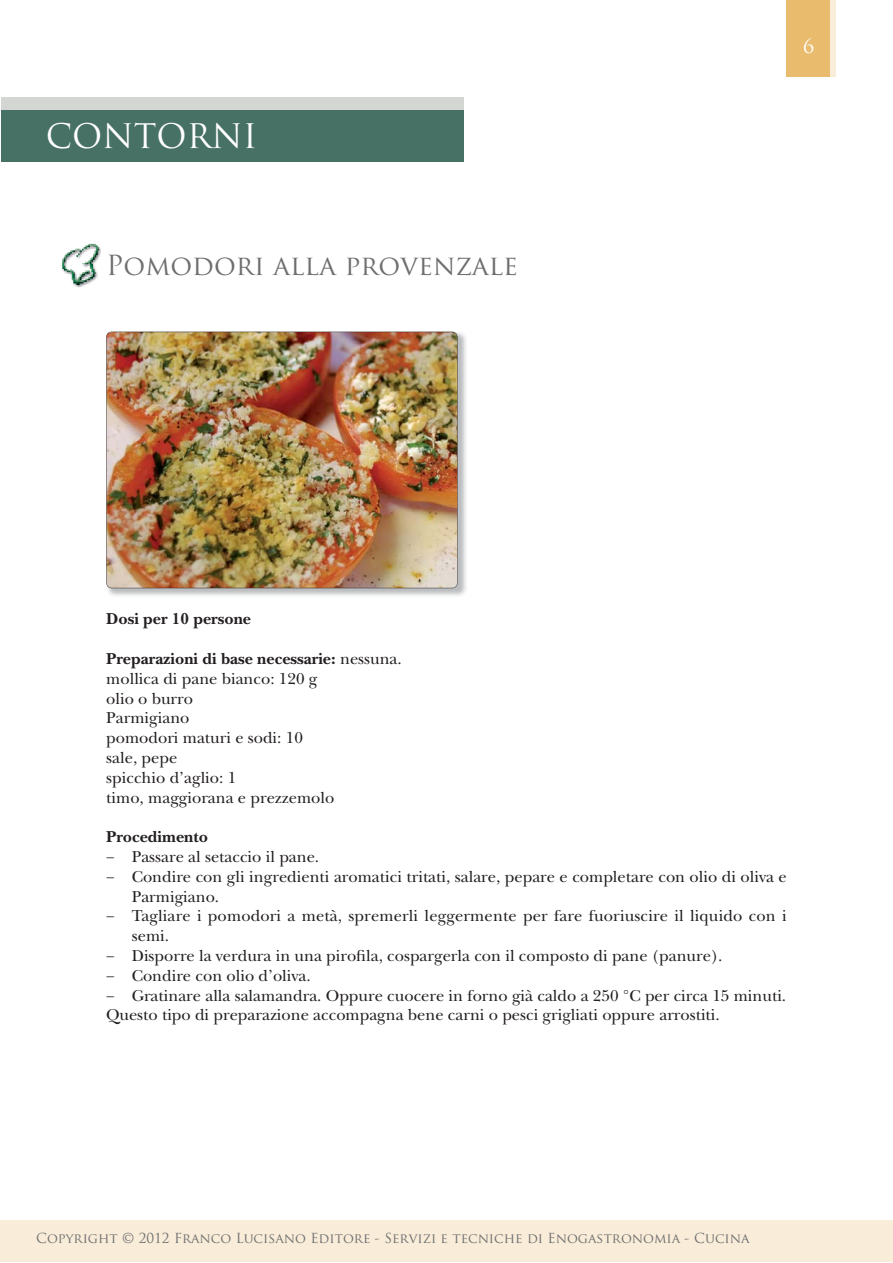
<style>
.page{position:relative;width:893px;height:1263px;background:#fff}
.page>*{position:absolute;margin:0;border:0;box-sizing:border-box;transform-origin:0 0}
.t1{font:33px "Trajan Pro";color:#fff}
.t2{font:27px "Trajan Pro";color:#6d6e70}
.t3{font:19.5px "Trajan Pro";color:#fff}
.t4{font:16.5px/19.8px "New Baskerville";color:#231f20}
.t5{font:700 16.5px "New Baskerville";color:#231f20}
.t6{font:13.5px "Trajan Pro";color:#6d6e70}
.s1{font-weight:700}
</style>
<div class="page">
<div style="left:1px;top:1220px;width:892px;height:42px;background:#f9ecd8"></div>
<div style="left:791px;top:0;width:44px;height:77px;background:#f9ecd8"></div>
<div style="left:787px;top:0;width:43px;height:77px;background:#e9bb6d"></div>
<img style="left:62px;top:243px;width:39px;height:45px">
<div style="left:1px;top:97px;width:462px;height:51px;background:#d3d6d3"></div>
<div style="left:1px;top:111px;width:462px;height:51px;background:#487165"></div>
<img style="left:107px;top:332px;width:359px;height:264px">
<img style="left:106px;top:332px;width:352px;height:256px">
<h1 class="t1" style="left:46px;top:117px;width:213px">CONTORNI</h1>
<h2 class="t2" style="left:106px;top:250px;width:413px">Pomodori alla provenzale</h2>
<p class="t3" style="left:803px;top:35px;width:13px">6</p>
<p class="t5" style="left:106px;top:613px;width:146px">Dosi per 10 persone</p>
<p class="t4" style="left:106px;top:651px;width:297px"><span class="s1">Preparazioni di base necessarie:</span> nessuna. mollica di pane bianco: 120 g<br>olio o burro<br>Parmigiano<br>pomodori maturi e sodi: 10<br>sale, pepe<br>spicchio d’aglio: 1<br>timo, maggiorana e prezzemolo</p>
<p class="t5" style="left:106px;top:831px;width:103px">Procedimento</p>
<p class="t4" style="left:106px;top:849px;width:214px">− Passare al setaccio il pane.</p>
<p class="t4" style="left:106px;top:868px;width:682px">− Condire con gli ingredienti aromatici tritati, salare, pepare e completare con olio di oliva e</p>
<p class="t4" style="left:132px;top:888px;width:89px">Parmigiano.</p>
<p class="t4" style="left:106px;top:908px;width:682px">− Tagliare i pomodori a metà, spremerli leggermente per fare fuoriuscire il liquido con i</p>
<p class="t4" style="left:132px;top:928px;width:39px">semi.</p>
<p class="t4" style="left:106px;top:948px;width:618px">− Disporre la verdura in una pirofila, cospargerla con il composto di pane (panure).</p>
<p class="t4" style="left:106px;top:967px;width:206px">− Condire con olio d’oliva.</p>
<p class="t4" style="left:106px;top:987px;width:681px">− Gratinare alla salamandra. Oppure cuocere in forno già caldo a 250 °C per circa 15 minuti.</p>
<p class="t4" style="left:106px;top:1007px;width:615px">Questo tipo di preparazione accompagna bene carni o pesci grigliati oppure arrostiti.</p>
<p class="t6" style="left:36px;top:1231px;width:715px">Copyright © 2012 Franco Lucisano Editore - Servizi e tecniche di Enogastronomia - Cucina</p>
</div>
